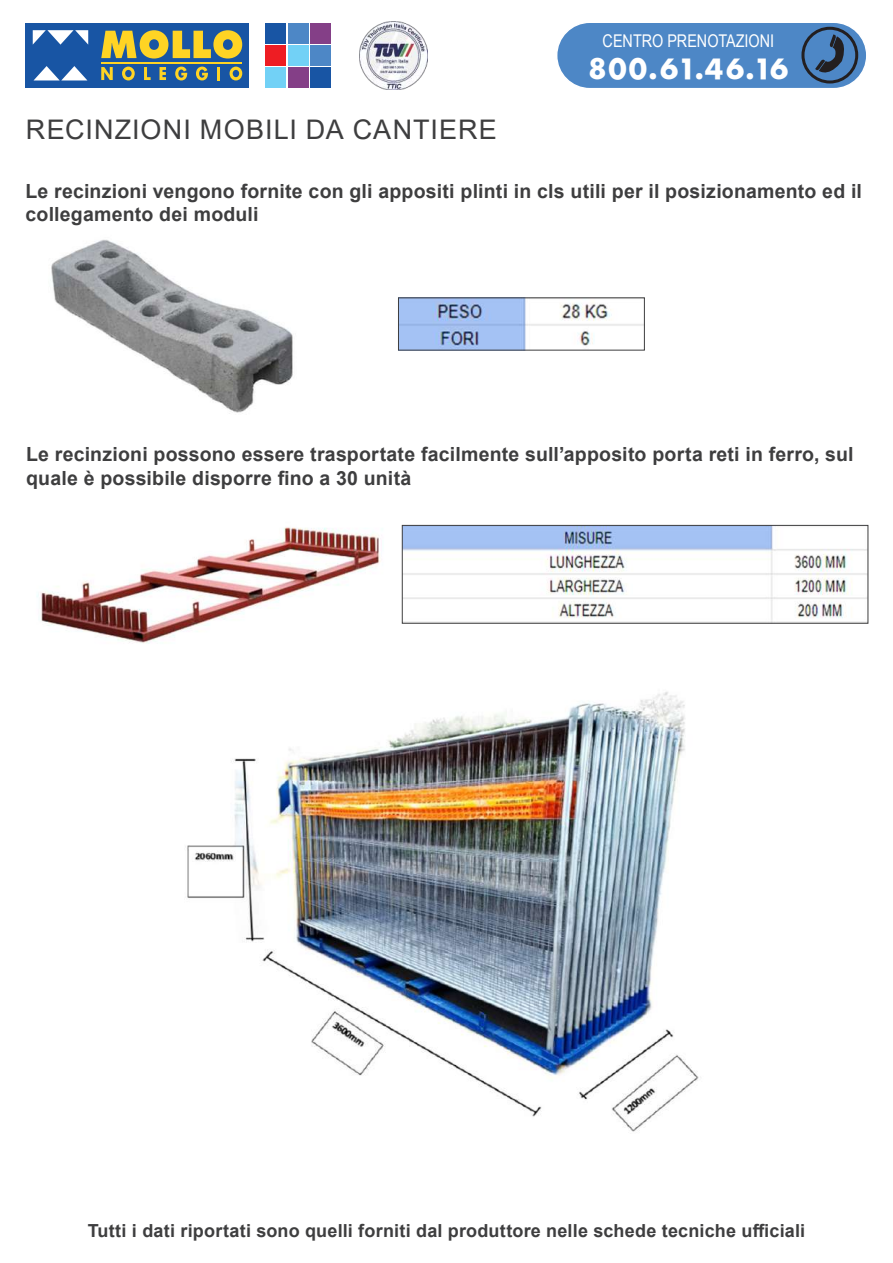
<style>
.page{position:relative;width:893px;height:1263px;background:#fff}
.page>*{position:absolute;margin:0;border:0;box-sizing:border-box;transform-origin:0 0}
.t1{font:27.3px "Futura ICG Bold";color:#fff}
.t2{font:27px "Arial";letter-spacing:.04em;color:#3e3e3f}
.t3{font:700 19.5px/23.4px "Arial";letter-spacing:.01em;color:#3e3e3f}
.t4{font:700 18px "Arial";letter-spacing:.01em;color:#3e3e3f}
.t5{font:17.55px "Arial Narrow";color:#fff}
</style>
<div class="page">
<div style="left:266px;top:23px;width:20px;height:20px;background:#1855a4"></div>
<div style="left:310px;top:67px;width:21px;height:21px;background:#1855a4"></div>
<div style="left:288px;top:23px;width:21px;height:20px;background:#4d87c6"></div>
<div style="left:310px;top:45px;width:21px;height:21px;background:#4d87c6"></div>
<div style="left:310px;top:23px;width:21px;height:20px;background:#843f87"></div>
<div style="left:288px;top:67px;width:21px;height:21px;background:#843f87"></div>
<div style="left:288px;top:45px;width:21px;height:21px;background:#72d1f6"></div>
<div style="left:266px;top:67px;width:20px;height:21px;background:#72d1f6"></div>
<div style="left:266px;top:45px;width:20px;height:21px;background:#ee1d23"></div>
<div style="left:26px;top:23px;width:223px;height:65px;background:#1855a4"></div>
<svg style="left:101px;top:30px;width:141px;height:29px"></svg>
<svg style="left:101px;top:67px;width:12px;height:13px"></svg>
<svg style="left:122px;top:67px;width:13px;height:13px"></svg>
<svg style="left:144px;top:67px;width:7px;height:13px"></svg>
<svg style="left:159px;top:67px;width:7px;height:13px"></svg>
<svg style="left:175px;top:67px;width:12px;height:13px"></svg>
<svg style="left:196px;top:67px;width:12px;height:13px"></svg>
<svg style="left:217px;top:67px;width:3px;height:13px"></svg>
<svg style="left:230px;top:67px;width:12px;height:13px"></svg>
<hr style="left:101px;top:62px;width:141px;height:1px;background:#ffd424">
<svg style="left:34px;top:66px;width:53px;height:14px"></svg>
<svg style="left:33px;top:30px;width:55px;height:15px"></svg>
<img style="left:360px;top:22px;width:67px;height:67px">
<div style="left:557px;top:22px;width:310px;height:67px;background:#4d87c6;border-radius:33px"></div>
<div style="left:556px;top:22px;width:311px;height:67px;border:1px solid #fff;border-radius:33px"></div>
<svg style="left:815px;top:34px;width:34px;height:44px"></svg>
<div style="left:801px;top:27px;width:57px;height:57px;border:3px solid #231f20;border-radius:50%"></div>
<img style="left:51px;top:239px;width:242px;height:174px">
<img style="left:36px;top:527px;width:345px;height:117px">
<img style="left:400px;top:300px;width:243px;height:48px">
<img style="left:404px;top:527px;width:462px;height:94px">
<div style="left:402px;top:525px;width:466px;height:98px;border:1px solid #3e3e3f"></div>
<img style="left:185px;top:692px;width:514px;height:440px">
<h2 class="t2" style="left:26px;top:111px;width:472px">RECINZIONI MOBILI DA CANTIERE</h2>
<p class="t5" style="left:603px;top:28px;width:173px">CENTRO PRENOTAZIONI</p>
<h1 class="t1" style="left:587px;top:50px;width:204px">800.61.46.16</h1>
<p class="t3" style="left:26px;top:179px;width:838px">Le recinzioni vengono fornite con gli appositi plinti in cls utili per il posizionamento ed il collegamento dei moduli</p>
<p class="t3" style="left:26px;top:443px;width:829px">Le recinzioni possono essere trasportate facilmente sull’apposito porta reti in ferro, sul quale è possibile disporre fino a 30 unità</p>
<p class="t4" style="left:88px;top:1218px;width:719px">Tutti i dati riportati sono quelli forniti dal produttore nelle schede tecniche ufficiali</p>
</div>
